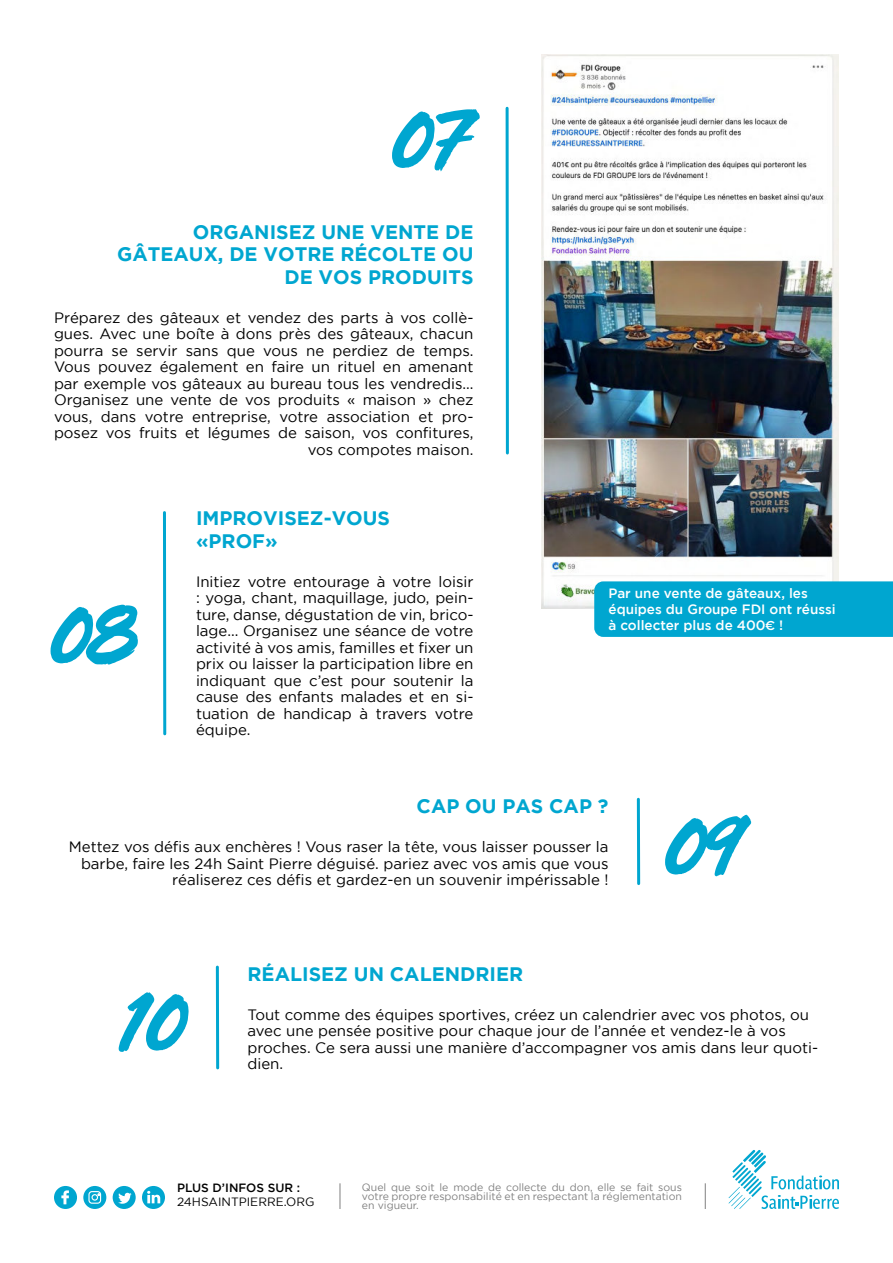
<style>
.page{position:relative;width:893px;height:1263px;background:#fff}
.page>*{position:absolute;margin:0;border:0;box-sizing:border-box;transform-origin:0 0}
.t1{font:75px "Third Rail";color:#00a6d0}
.t2{font:700 19.5px/22.5px "Gotham";color:#00a6d0;text-align:right}
.t3{font:15px/16.5px "Gotham";color:#000;text-align:right}
.t4{font:500 13.5px/16.2px "Gotham";color:#fff}
.t5{font:12px "Gotham";color:#000}
.t6{font:500 12px "Gotham";color:#000}
.t7{font:10.5px/9px "Gotham";color:#808080;text-align:justify}
.s1{font-family:"Proxima Nova";font-weight:600}
</style>
<div class="page">
<svg style="left:728px;top:1150px;width:111px;height:59px"></svg>
<div style="left:113px;top:1186px;width:23px;height:23px;background:#00a6d0;border-radius:50%"></div>
<svg style="left:118px;top:1193px;width:14px;height:11px"></svg>
<div style="left:83px;top:1186px;width:23px;height:23px;background:#00a6d0;border-radius:50%"></div>
<svg style="left:88px;top:1191px;width:13px;height:13px"></svg>
<div style="left:54px;top:1186px;width:23px;height:23px;background:#00a6d0;border-radius:50%"></div>
<svg style="left:61px;top:1190px;width:8px;height:14px"></svg>
<svg style="left:142px;top:1186px;width:23px;height:23px"></svg>
<svg style="left:340px;top:1183px;width:1px;height:26px"></svg>
<svg style="left:705px;top:1183px;width:1px;height:26px"></svg>
<img style="left:541px;top:54px;width:298px;height:554px">
<div style="left:594px;top:581px;width:299px;height:56px;background:#00a6d0"></div>
<hr style="left:506px;top:108px;width:3px;height:345px;background:#00a6d0">
<hr style="left:163px;top:513px;width:3px;height:221px;background:#00a6d0">
<hr style="left:637px;top:799px;width:3px;height:85px;background:#00a6d0">
<hr style="left:216px;top:967px;width:3px;height:101px;background:#00a6d0">
<h1 class="t1" style="left:395px;top:107px;width:80px">07</h1>
<h2 class="t2" style="left:117px;top:221px;width:358px">ORGANISEZ UNE VENTE DE<br>GÂTEAUX, DE VOTRE RÉCOLTE OU<br>DE VOS PRODUITS</h2>
<p class="t3" style="left:54px;top:309px;width:421px">Préparez des gâteaux et vendez des parts à vos collè&shy;gues. Avec une boîte à dons près des gâteaux, chacun pourra se servir sans que vous ne perdiez de temps.<br>Vous pouvez également en faire un rituel en amenant par exemple vos gâteaux au bureau tous les vendredis...<br>Organisez une vente de vos produits « maison » chez vous, dans votre entreprise, votre association et pro&shy;posez vos fruits et légumes de saison, vos confitures, vos compotes maison.</p>
<h1 class="t1" style="left:54px;top:603px;width:86px">08</h1>
<h2 class="t2" style="left:196px;top:508px;width:196px;text-align:left">IMPROVISEZ-VOUS «PROF»</h2>
<p class="t3" style="left:196px;top:574px;width:279px;text-align:justify">Initiez votre entourage à votre loisir : yoga, chant, maquillage, judo, pein&shy;ture, danse, dégustation de vin, brico&shy;lage... Organisez une séance de votre activité à vos amis, familles et fixer un prix ou laisser la participation libre en indiquant que c’est pour soutenir la cause des enfants malades et en si&shy;tuation de handicap à travers votre équipe.</p>
<p class="t4" style="left:608px;top:586px;width:229px">Par une vente de gâteaux, les équipes du Groupe FDI ont réussi à collecter plus de 400<span class="s1">€</span> !</p>
<h2 class="t2" style="left:417px;top:796px;width:193px">CAP OU PAS CAP ?</h2>
<p class="t3" style="left:69px;top:838px;width:541px">Mettez vos défis aux enchères ! Vous raser la tête, vous laisser pousser la barbe, faire les 24h Saint Pierre déguisé. pariez avec vos amis que vous réaliserez ces défis et gardez-en un souvenir impérissable !</p>
<h1 class="t1" style="left:668px;top:814px;width:76px">09</h1>
<h1 class="t1" style="left:122px;top:990px;width:68px">10</h1>
<h2 class="t2" style="left:248px;top:963px;width:277px">RÉALISEZ UN CALENDRIER</h2>
<p class="t3" style="left:248px;top:1007px;width:572px;text-align:left">Tout comme des équipes sportives, créez un calendrier avec vos photos, ou avec une pensée positive pour chaque jour de l’année et vendez-le à vos proches. Ce sera aussi une manière d’accompagner vos amis dans leur quoti&shy;dien.</p>
<p class="t6" style="left:177px;top:1181px;width:125px">PLUS D’INFOS SUR :</p>
<p class="t5" style="left:177px;top:1197px;width:139px">24HSAINTPIERRE.ORG</p>
<p class="t7" style="left:362px;top:1183px;width:322px">Quel que soit le mode de collecte du don, elle se fait sous votre propre responsabilité et en respectant la réglementation en vigueur.</p>
</div>
